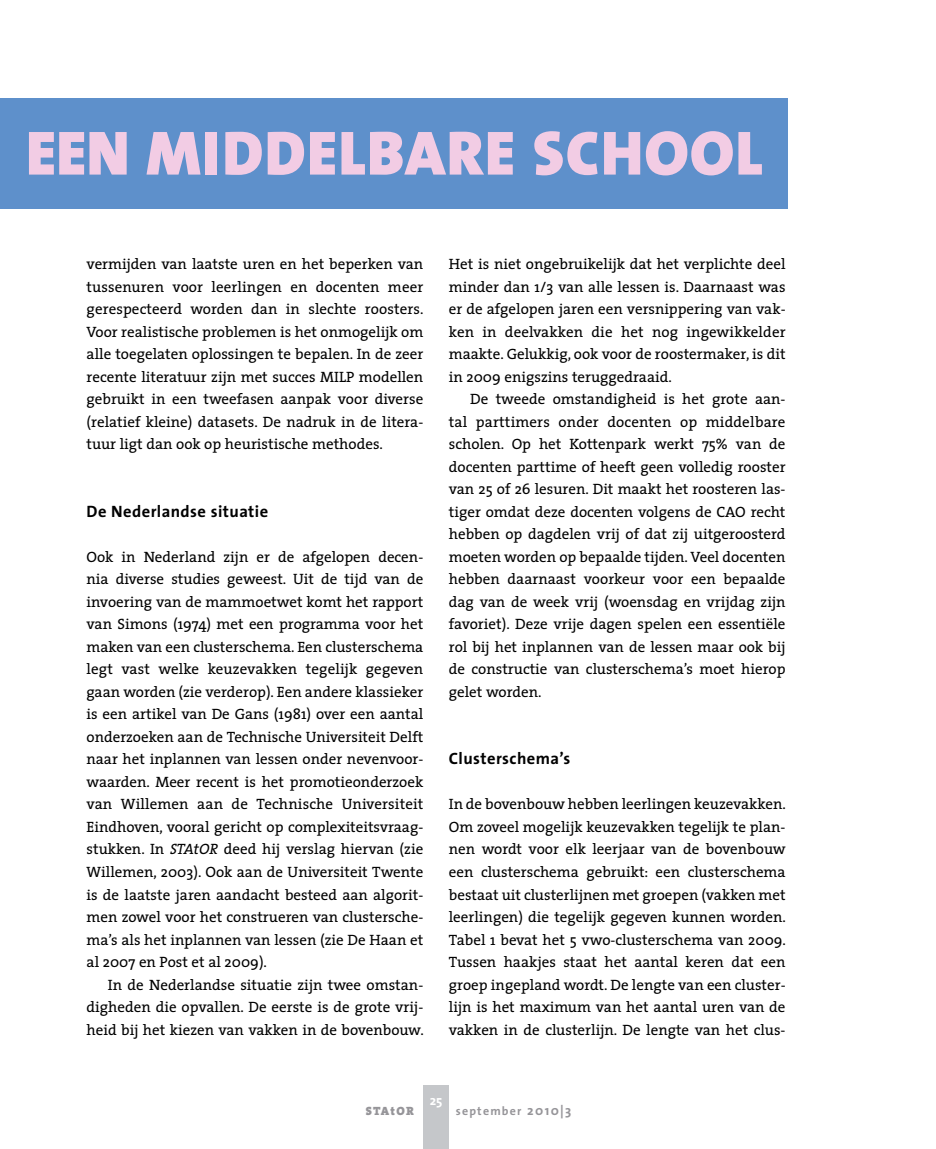
<style>
.page{position:relative;width:936px;height:1149px;background:#fff}
.page>*{position:absolute;margin:0;border:0;box-sizing:border-box;transform-origin:0 0}
.t1{font:900 63px "The Sans";letter-spacing:.02em;color:#f2cce4}
.t2{font:700 16.5px "The Sans";letter-spacing:.025em;color:#000}
.t3{font:15px/22.5px "The Serif";color:#000;text-align:justify}
.t4{font:700 13.5px "The Sans";color:#fff}
.t5{font:700 12px "The Sans";letter-spacing:.1em;color:#969599}
.t6{font:900 12px "The Serif";letter-spacing:.1em;color:#969599}
.s1{font-style:italic}
.s2{font-size:13.5px}
</style>
<div class="page">
<div style="left:423px;top:1084px;width:26px;height:64px;background:#c5c7ca"></div>
<div style="left:0;top:98px;width:787px;height:110px;background:#5e90cb"></div>
<h1 class="t1" style="left:26px;top:100px;width:738px">EEN MIDDELBARE SCHOOL</h1>
<p class="t3" style="left:87px;top:252px;width:338px">vermijden van laatste uren en het beperken van tussenuren voor leerlingen en docenten meer gerespecteerd worden dan in slechte roosters.<br>Voor realistische problemen is het onmogelijk om alle toegelaten oplossingen te bepalen. In de zeer recente literatuur zijn met succes MILP modellen gebruikt in een tweefasen aanpak voor diverse (relatief kleine) datasets. De nadruk in de litera&shy;tuur ligt dan ook op heuristische methodes.</p>
<p class="t2" style="left:87px;top:497px;width:183px">De Nederlandse situatie</p>
<p class="t3" style="left:87px;top:544px;width:338px">Ook in Nederland zijn er de afgelopen decen&shy;nia diverse studies geweest. Uit de tijd van de invoering van de mammoetwet komt het rapport van Simons (1974) met een programma voor het maken van een clusterschema. Een clusterschema legt vast welke keuzevakken tegelijk gegeven gaan worden (zie verderop). Een andere klassieker is een artikel van De Gans (1981) over een aantal onderzoeken aan de Technische Universiteit Delft naar het inplannen van lessen onder nevenvoor&shy;waarden. Meer recent is het promotieonderzoek van Willemen aan de Technische Universiteit Eindhoven, vooral gericht op complexiteitsvraag&shy;stukken. In <span class="s1">STAtOR</span> deed hij verslag hiervan (zie Willemen, 2003). Ook aan de Universiteit Twente is de laatste jaren aandacht besteed aan algorit&shy;men zowel voor het construeren van clustersche&shy;ma’s als het inplannen van lessen (zie De Haan et al 2007 en Post et al 2009).</p>
<p class="t3" style="left:87px;top:972px;width:338px;text-indent:21px">In de Nederlandse situatie zijn twee omstan&shy;digheden die opvallen. De eerste is de grote vrij&shy;heid bij het kiezen van vakken in de bovenbouw.</p>
<p class="t3" style="left:449px;top:252px;width:338px">Het is niet ongebruikelijk dat het verplichte deel minder dan 1/3 van alle lessen is. Daarnaast was er de afgelopen jaren een versnippering van vak&shy;ken in deelvakken die het nog ingewikkelder maakte. Gelukkig, ook voor de roostermaker, is dit in 2009 enigszins teruggedraaid.</p>
<p class="t3" style="left:449px;top:387px;width:338px;text-indent:21px">De tweede omstandigheid is het grote aan&shy;tal parttimers onder docenten op middelbare scholen. Op het Kottenpark werkt 75% van de docenten parttime of heeft geen volledig rooster van 25 of 26 lesuren. Dit maakt het roosteren las&shy;tiger omdat deze docenten volgens de CAO recht hebben op dagdelen vrij of dat zij uitgeroosterd moeten worden op bepaalde tijden. Veel docenten hebben daarnaast voorkeur voor een bepaalde dag van de week vrij (woensdag en vrijdag zijn favoriet). Deze vrije dagen spelen een essentiële rol bij het inplannen van de lessen maar ook bij de constructie van clusterschema’s moet hierop gelet worden.</p>
<p class="t2" style="left:449px;top:744px;width:123px">Clusterschema’s</p>
<p class="t3" style="left:449px;top:792px;width:339px">In de bovenbouw hebben leerlingen keuzevakken.<br>Om zoveel mogelijk keuzevakken tegelijk te plan&shy;nen wordt voor elk leerjaar van de bovenbouw een clusterschema gebruikt: een clusterschema bestaat uit clusterlijnen met groepen (vakken met leerlingen) die tegelijk gegeven kunnen worden.<br>Tabel 1 bevat het 5 vwo-clusterschema van 2009.<br>Tussen haakjes staat het aantal keren dat een groep ingepland wordt. De lengte van een cluster&shy;lijn is het maximum van het aantal uren van de vakken in de clusterlijn. De lengte van het clus-</p>
<p class="t4" style="left:429px;top:1088px;width:14px">25</p>
<p class="t6" style="left:366px;top:1100px;width:49px">STAtOR</p>
<p class="t5" style="left:456px;top:1100px;width:117px">september <span class="s2">2010|3</span></p>
</div>
